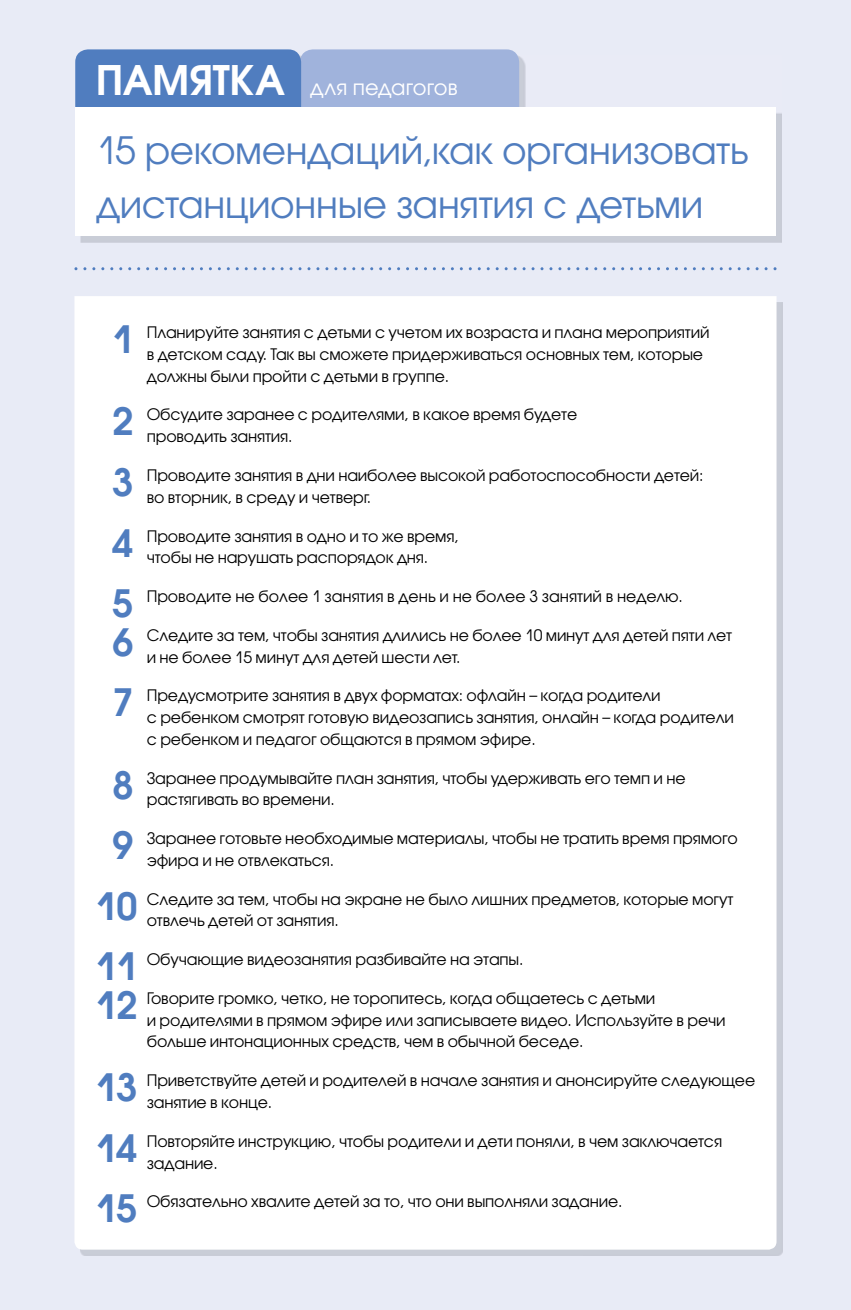
<style>
.page{position:relative;width:851px;height:1310px;background:#fff}
.page>*{position:absolute;margin:0;border:0;box-sizing:border-box;transform-origin:0 0}
.t1{font:37.5px/54.3px "Avant Garde Gothic C";letter-spacing:-.01em;color:#507dbf}
.t2{font:700 37.5px "Avant Garde Gothic C";letter-spacing:-.01em;color:#507dbf}
.t3{font:21px "Avant Garde Gothic C";letter-spacing:.015em;color:#fff}
.t4{font:15.75px/21.8px "Avant Garde Gothic C";letter-spacing:-.01em;color:#000}
.s1{font-weight:700;font-size:40.5px}
</style>
<div class="page">
<div style="left:0;top:0;width:850px;height:1310px;background:#e8ebf6"></div>
<img style="left:81px;top:55px;width:700px;height:187px">
<div style="left:300px;top:49px;width:219px;height:81px;background:#a0b3dc;border-radius:13px"></div>
<div style="left:75px;top:49px;width:226px;height:81px;background:#507dbf;border-radius:13px"></div>
<div style="left:75px;top:108px;width:700px;height:128px;background:#fff"></div>
<div style="left:74px;top:296px;width:702px;height:953px;background:#fff"></div>
<svg style="left:74px;top:267px;width:702px;height:3px"></svg>
<h2 class="t3" style="left:96px;top:75px;width:363px"><span class="s1">ПАМЯТКА</span> для педагогов</h2>
<h2 class="t3" style="left:90px;top:78px;width:341px"><span class="s1">ПАМЯТКА</span> для xxxxxxx</h2>
<h1 class="t1" style="left:96px;top:123px;width:654px">15 рекомендаций,как организовать дистанционные занятия с детьми</h1>
<h1 class="t2" style="left:112px;top:316px;width:22px">1</h1>
<p class="t4" style="left:147px;top:321px;width:564px">Планируйте занятия с детьми с учетом их возраста и плана мероприятий в детском саду. Так вы сможете придерживаться основных тем, которые должны были пройти с детьми в группе.</p>
<h1 class="t2" style="left:112px;top:399px;width:22px">2</h1>
<p class="t4" style="left:147px;top:404px;width:432px">Обсудите заранее с родителями, в какое время будете проводить занятия.</p>
<h1 class="t2" style="left:112px;top:459px;width:22px">3</h1>
<p class="t4" style="left:147px;top:464px;width:558px">Проводите занятия в дни наиболее высокой работоспособности детей: во вторник, в среду и четверг.</p>
<h1 class="t2" style="left:112px;top:520px;width:22px">4</h1>
<p class="t4" style="left:147px;top:525px;width:313px">Проводите занятия в одно и то же время, чтобы не нарушать распорядок дня.</p>
<h1 class="t2" style="left:112px;top:580px;width:22px">5</h1>
<p class="t4" style="left:147px;top:585px;width:537px">Проводите не более 1 занятия в день и не более 3 занятий в неделю.</p>
<h1 class="t2" style="left:112px;top:619px;width:22px">6</h1>
<p class="t4" style="left:147px;top:624px;width:587px">Следите за тем, чтобы занятия длились не более 10 минут для детей пяти лет и не более 15 минут для детей шести лет.</p>
<h1 class="t2" style="left:112px;top:679px;width:22px">7</h1>
<p class="t4" style="left:147px;top:684px;width:588px">Предусмотрите занятия в двух форматах: офлайн – когда родители<br>с ребенком смотрят готовую видеозапись занятия, онлайн – когда родители с ребенком и педагог общаются в прямом эфире.</p>
<h1 class="t2" style="left:112px;top:762px;width:22px">8</h1>
<p class="t4" style="left:147px;top:767px;width:540px">Заранее продумывайте план занятия, чтобы удерживать его темп и не растягивать во времени.</p>
<h1 class="t2" style="left:112px;top:822px;width:22px">9</h1>
<p class="t4" style="left:147px;top:827px;width:592px">Заранее готовьте необходимые материалы, чтобы не тратить время прямого эфира и не отвлекаться.</p>
<h1 class="t2" style="left:96px;top:883px;width:43px">10</h1>
<p class="t4" style="left:147px;top:888px;width:588px">Следите за тем, чтобы на экране не было лишних предметов, которые могут отвлечь детей от занятия.</p>
<h1 class="t2" style="left:96px;top:943px;width:43px">11</h1>
<p class="t4" style="left:147px;top:948px;width:378px">Обучающие видеозанятия разбивайте на этапы.</p>
<h1 class="t2" style="left:96px;top:982px;width:43px">12</h1>
<p class="t4" style="left:147px;top:987px;width:580px">Говорите громко, четко, не торопитесь, когда общаетесь с детьми<br>и родителями в прямом эфире или записываете видео. Используйте в речи больше интонационных средств, чем в обычной беседе.</p>
<h1 class="t2" style="left:96px;top:1064px;width:43px">13</h1>
<p class="t4" style="left:147px;top:1069px;width:610px">Приветствуйте детей и родителей в начале занятия и анонсируйте следующее занятие в конце.</p>
<h1 class="t2" style="left:96px;top:1125px;width:43px">14</h1>
<p class="t4" style="left:147px;top:1130px;width:577px">Повторяйте инструкцию, чтобы родители и дети поняли, в чем заключается задание.</p>
<h1 class="t2" style="left:96px;top:1185px;width:43px">15</h1>
<p class="t4" style="left:147px;top:1190px;width:477px">Обязательно хвалите детей за то, что они выполняли задание.</p>
</div>
